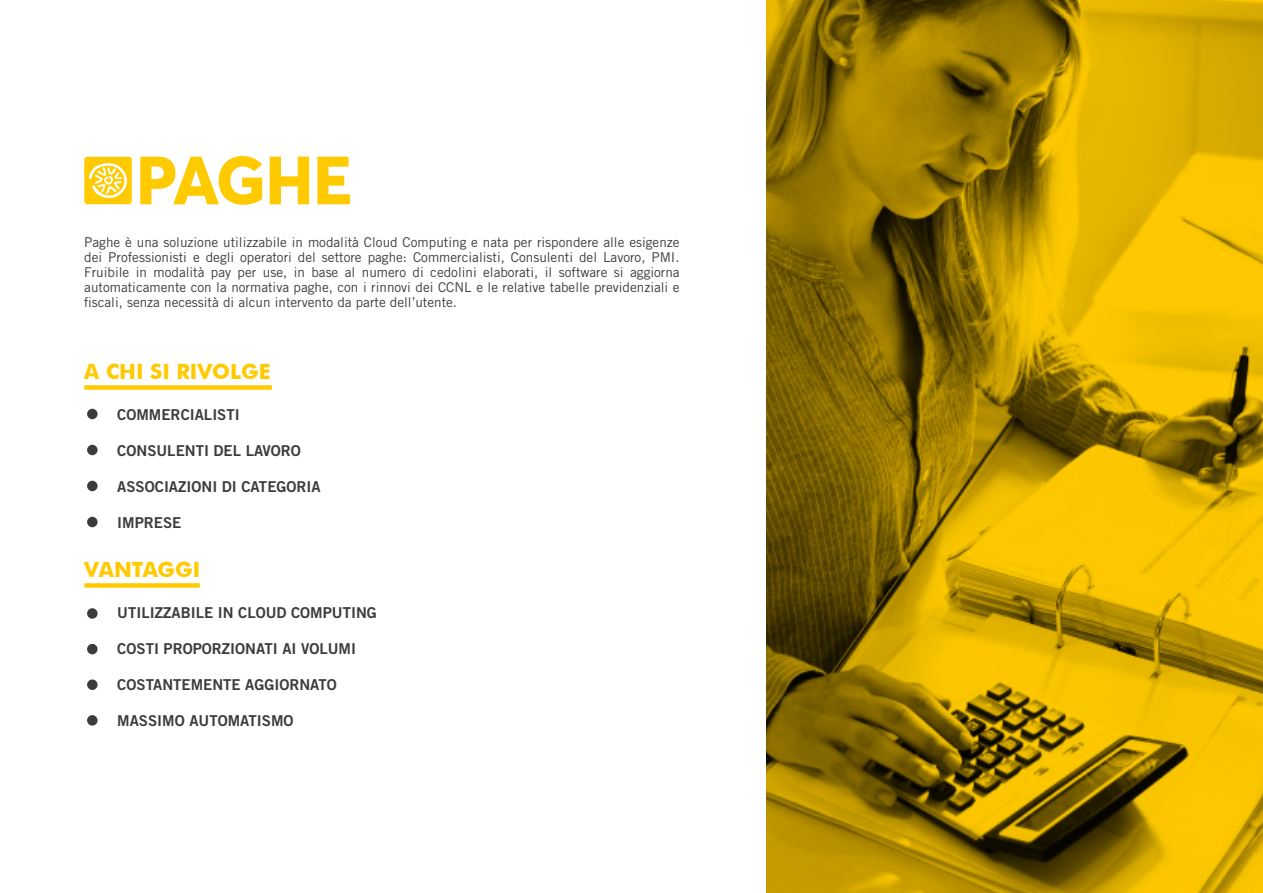
<style>
.page{position:relative;width:1263px;height:893px;background:#fff}
.page>*{position:absolute;margin:0;border:0;box-sizing:border-box;transform-origin:0 0}
.t1{font:700 21px "Futura BT";color:#ffca00}
.t2{font:15px "Trade Gothic LT Std Bd 2";color:#3c3c3b}
.t3{font:13.5px/15px "Trade Gothic LT Std";color:#3c3c3b;text-align:justify}
</style>
<div class="page">
<svg style="left:767px;top:0;width:496px;height:893px;background:#b08a00"></svg>
<div style="left:86px;top:408px;width:12px;height:12px;background:#3c3c3b;border-radius:50%"></div>
<div style="left:86px;top:407px;width:13px;height:14px;border:2px solid #fff;border-radius:50%"></div>
<div style="left:86px;top:444px;width:12px;height:12px;background:#3c3c3b;border-radius:50%"></div>
<div style="left:86px;top:443px;width:13px;height:14px;border:2px solid #fff;border-radius:50%"></div>
<div style="left:86px;top:480px;width:12px;height:12px;background:#3c3c3b;border-radius:50%"></div>
<div style="left:86px;top:479px;width:13px;height:14px;border:2px solid #fff;border-radius:50%"></div>
<div style="left:86px;top:516px;width:12px;height:12px;background:#3c3c3b;border-radius:50%"></div>
<div style="left:86px;top:515px;width:13px;height:14px;border:2px solid #fff;border-radius:50%"></div>
<div style="left:84px;top:385px;width:188px;height:5px;background:#ffca00"></div>
<div style="left:86px;top:607px;width:12px;height:12px;background:#3c3c3b;border-radius:50%"></div>
<div style="left:86px;top:607px;width:13px;height:13px;border:2px solid #fff;border-radius:50%"></div>
<div style="left:86px;top:643px;width:12px;height:12px;background:#3c3c3b;border-radius:50%"></div>
<div style="left:86px;top:642px;width:13px;height:14px;border:2px solid #fff;border-radius:50%"></div>
<div style="left:86px;top:679px;width:12px;height:12px;background:#3c3c3b;border-radius:50%"></div>
<div style="left:86px;top:678px;width:13px;height:13px;border:2px solid #fff;border-radius:50%"></div>
<div style="left:86px;top:714px;width:12px;height:12px;background:#3c3c3b;border-radius:50%"></div>
<div style="left:86px;top:714px;width:13px;height:13px;border:2px solid #fff;border-radius:50%"></div>
<div style="left:84px;top:583px;width:116px;height:5px;background:#ffca00"></div>
<svg style="left:140px;top:156px;width:122px;height:49px"></svg>
<svg style="left:270px;top:157px;width:39px;height:47px"></svg>
<svg style="left:317px;top:157px;width:33px;height:47px"></svg>
<div style="left:84px;top:157px;width:48px;height:47px;background:#ffca00;border-radius:3px"></div>
<svg style="left:89px;top:163px;width:38px;height:35px"></svg>
<p class="t3" style="left:84px;top:235px;width:597px">Paghe è una soluzione utilizzabile in modalità Cloud Computing e nata per rispondere alle esigenze dei Professionisti e degli operatori del settore paghe: Commercialisti, Consulenti del Lavoro, PMI.<br>Fruibile in modalità pay per use, in base al numero di cedolini elaborati, il software si aggiorna automaticamente con la normativa paghe, con i rinnovi dei CCNL e le relative tabelle previdenziali e fiscali, senza necessità di alcun intervento da parte dell’utente.</p>
<h1 class="t1" style="left:84px;top:359px;width:188px">A CHI SI RIVOLGE</h1>
<p class="t2" style="left:117px;top:405px;width:124px">COMMERCIALISTI</p>
<p class="t2" style="left:117px;top:441px;width:185px">CONSULENTI DEL LAVORO</p>
<p class="t2" style="left:117px;top:477px;width:205px">ASSOCIAZIONI DI CATEGORIA</p>
<p class="t2" style="left:117px;top:513px;width:66px">IMPRESE</p>
<h1 class="t1" style="left:84px;top:557px;width:118px">VANTAGGI</h1>
<p class="t2" style="left:117px;top:603px;width:261px">UTILIZZABILE IN CLOUD COMPUTING</p>
<p class="t2" style="left:117px;top:639px;width:240px">COSTI PROPORZIONATI AI VOLUMI</p>
<p class="t2" style="left:117px;top:675px;width:221px">COSTANTEMENTE AGGIORNATO</p>
<p class="t2" style="left:117px;top:711px;width:178px">MASSIMO AUTOMATISMO</p>
</div>
